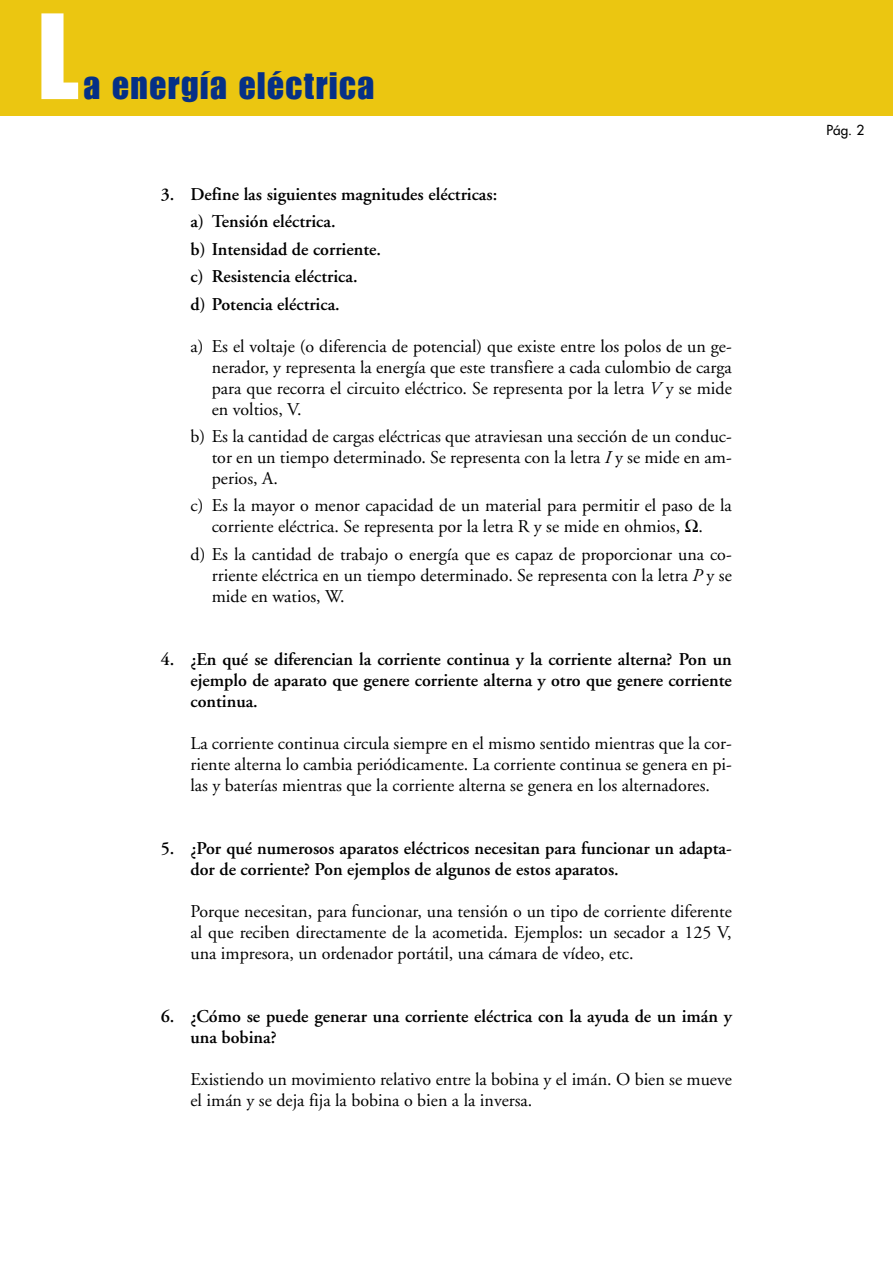
<style>
.page{position:relative;width:893px;height:1263px;background:#fff}
.page>*{position:absolute;margin:0;border:0;box-sizing:border-box;transform-origin:0 0}
.t1{font:120px "Impact";color:#fff}
.t2{font:37.5px "Impact";letter-spacing:.045em;color:#053087}
.t3{font:18px/21px "Adobe Garamond";color:#000;text-align:justify}
.t4{font:600 18px/27.5px "Adobe Garamond";color:#000}
.t5{font:13.5px "Futura";color:#000}
.s1{font-style:italic}
</style>
<div class="page">
<div style="left:0;top:0;width:893px;height:115px;background:#ebc611"></div>
<h1 class="t1" style="left:39px;top:10px;width:41px">L</h1>
<h2 class="t2" style="left:83px;top:71px;width:292px">a energía eléctrica</h2>
<p class="t4" style="left:191px;top:182px;width:308px;text-indent:-30px">3. Define las siguientes magnitudes eléctricas: a) Tensión eléctrica.<br>b) Intensidad de corriente.<br>c) Resistencia eléctrica.<br>d) Potencia eléctrica.</p>
<p class="t3" style="left:212px;top:337px;width:521px;text-indent:-21px">a) Es el voltaje (o diferencia de potencial) que existe entre los polos de un ge&shy;nerador, y representa la energía que este transfiere a cada culombio de carga para que recorra el circuito eléctrico. Se representa por la letra <span class="s1">V</span> y se mide en voltios, V.</p>
<p class="t3" style="left:212px;top:427px;width:521px;text-indent:-21px">b) Es la cantidad de cargas eléctricas que atraviesan una sección de un conduc&shy;tor en un tiempo determinado. Se representa con la letra <span class="s1">I</span> y se mide en am&shy;perios, A.</p>
<p class="t3" style="left:191px;top:497px;width:543px;text-align:center">c) Es la mayor o menor capacidad de un material para permitir el paso de la corriente eléctrica. Se representa por la letra R y se mide en ohmios, .</p>
<p class="t3" style="left:212px;top:545px;width:521px;text-indent:-21px">d) Es la cantidad de trabajo o energía que es capaz de proporcionar una co&shy;rriente eléctrica en un tiempo determinado. Se representa con la letra <span class="s1">P</span> y se mide en watios, W.</p>
<p class="t4" style="left:191px;top:650px;width:543px;line-height:21px;text-align:justify;text-indent:-30px">4. ¿En qué se diferencian la corriente continua y la corriente alterna? Pon un ejemplo de aparato que genere corriente alterna y otro que genere corriente continua.</p>
<p class="t3" style="left:191px;top:734px;width:543px">La corriente continua circula siempre en el mismo sentido mientras que la cor&shy;riente alterna lo cambia periódicamente. La corriente continua se genera en pi&shy;las y baterías mientras que la corriente alterna se genera en los alternadores.</p>
<p class="t4" style="left:191px;top:839px;width:543px;line-height:21px;text-indent:-30px">5. ¿Por qué numerosos aparatos eléctricos necesitan para funcionar un adapta&shy;dor de corriente? Pon ejemplos de algunos de estos aparatos.</p>
<p class="t3" style="left:191px;top:902px;width:543px">Porque necesitan, para funcionar, una tensión o un tipo de corriente diferente al que reciben directamente de la acometida. Ejemplos: un secador a 125 V, una impresora, un ordenador portátil, una cámara de vídeo, etc.</p>
<p class="t4" style="left:191px;top:1007px;width:543px;line-height:21px;text-indent:-30px">6. ¿Cómo se puede generar una corriente eléctrica con la ayuda de un imán y una bobina?</p>
<p class="t3" style="left:191px;top:1070px;width:543px">Existiendo un movimiento relativo entre la bobina y el imán. O bien se mueve el imán y se deja fija la bobina o bien a la inversa.</p>
<p class="t5" style="left:826px;top:124px;width:39px">Pág. 2</p>
</div>
